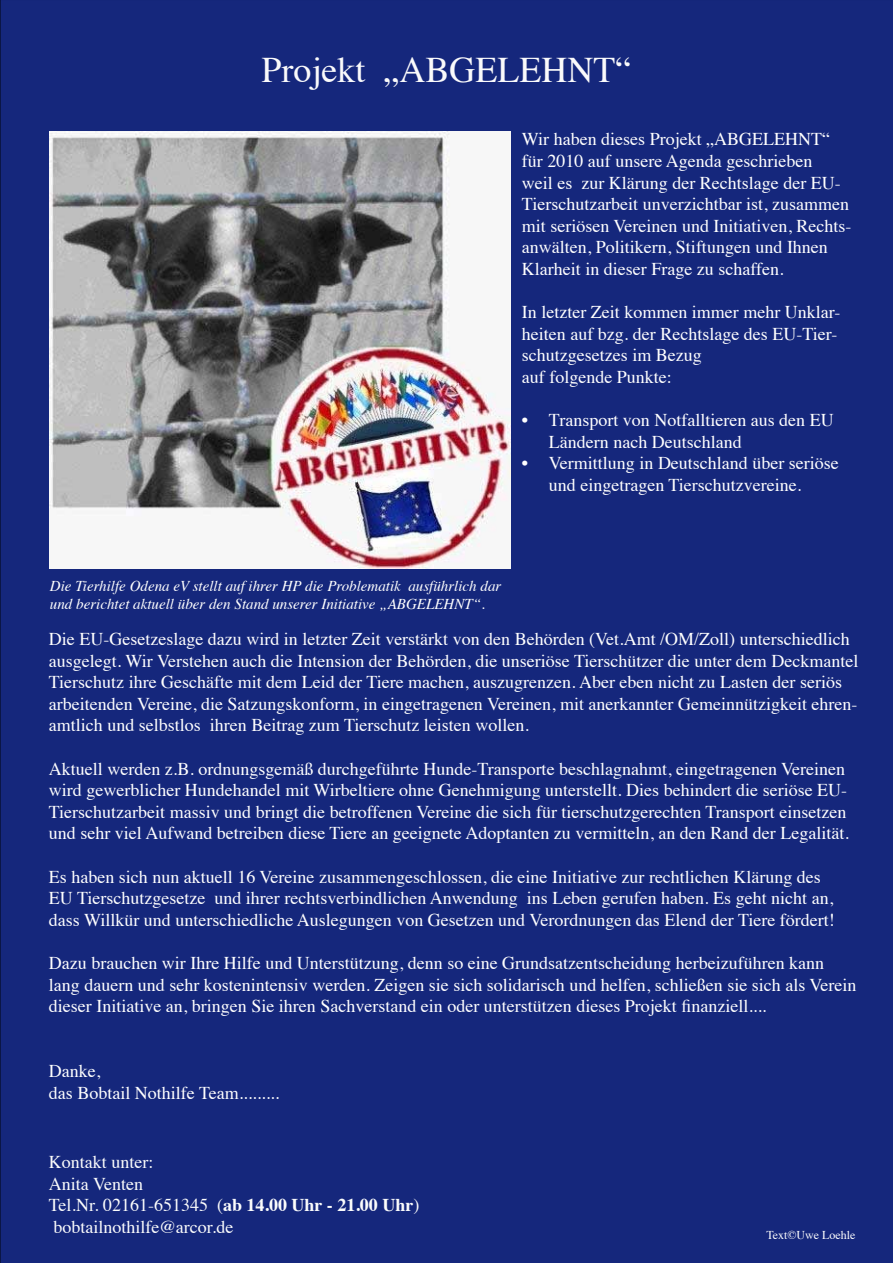
<style>
.page{position:relative;width:893px;height:1263px;background:#15277c}
.page>*{position:absolute;margin:0;border:0;box-sizing:border-box;transform-origin:0 0}
.t1{font:36px "Times";color:#fafafb}
.t2{font:18px/21.6px "Times";color:#fff}
.t3{font:18px/21.6px "Times";color:#fbfcfc}
.t4{font:italic 15px/18px "Times";color:#fff}
.t5{font:12px "Times";color:#fefefe}
.s1{font-weight:700}
</style>
<div class="page">
<div style="left:54px;top:55px;width:785px;height:72px;background:#15277c"></div>
<img style="left:50px;top:132px;width:461px;height:437px">
<div style="left:49px;top:1154px;width:508px;height:90px;background:#15277c"></div>
<div style="left:548px;top:1211px;width:313px;height:33px;background:#15277c"></div>
<h1 class="t1" style="left:261px;top:36px;width:371px">Projekt „ABGELEHNT“</h1>
<p class="t2" style="left:522px;top:127px;width:331px">Wir haben dieses Projekt „ABGELEHNT“ für 2010 auf unsere Agenda geschrieben<br>weil es zur Klärung der Rechtslage der EU-Tierschutzarbeit unverzichtbar ist, zusammen mit seriösen Vereinen und Initiativen, Rechts&shy;anwälten, Politikern, Stiftungen und Ihnen Klarheit in dieser Frage zu schaffen.</p>
<p class="t2" style="left:522px;top:300px;width:320px">In letzter Zeit kommen immer mehr Unklar&shy;heiten auf bzg. der Rechtslage des EU-Tier&shy;schutzgesetzes im Bezug<br>auf folgende Punkte:</p>
<p class="t2" style="left:549px;top:408px;width:286px;text-indent:-27px">• Transport von Notfalltieren aus den EU<br>Ländern nach Deutschland</p>
<p class="t2" style="left:522px;top:451px;width:318px;text-align:center">• Vermittlung in Deutschland über seriöse und eingetragen Tierschutzvereine.</p>
<p class="t4" style="left:50px;top:576px;width:453px">Die Tierhilfe Odena eV stellt auf ihrer HP die Problematik ausführlich dar und berichtet aktuell über den Stand unserer Initiative „ABGELEHNT“.</p>
<p class="t2" style="left:49px;top:627px;width:811px">Die EU-Gesetzeslage dazu wird in letzter Zeit verstärkt von den Behörden (Vet.Amt /OM/Zoll) unterschiedlich ausgelegt. Wir Verstehen auch die Intension der Behörden, die unseriöse Tierschützer die unter dem Deckmantel Tierschutz ihre Geschäfte mit dem Leid der Tiere machen, auszugrenzen. Aber eben nicht zu Lasten der seriös arbeitenden Vereine, die Satzungskonform, in eingetragenen Vereinen, mit anerkannter Gemeinnützigkeit ehren&shy;amtlich und selbstlos ihren Beitrag zum Tierschutz leisten wollen.</p>
<p class="t2" style="left:49px;top:756px;width:801px">Aktuell werden z.B. ordnungsgemäß durchgeführte Hunde-Transporte beschlagnahmt, eingetragenen Vereinen wird gewerblicher Hundehandel mit Wirbeltiere ohne Genehmigung unterstellt. Dies behindert die seriöse EU-Tierschutzarbeit massiv und bringt die betroffenen Vereine die sich für tierschutzgerechten Transport einsetzen und sehr viel Aufwand betreiben diese Tiere an geeignete Adoptanten zu vermitteln, an den Rand der Legalität.</p>
<p class="t2" style="left:49px;top:864px;width:787px">Es haben sich nun aktuell 16 Vereine zusammengeschlossen, die eine Initiative zur rechtlichen Klärung des<br>EU Tierschutzgesetze und ihrer rechtsverbindlichen Anwendung ins Leben gerufen haben. Es geht nicht an, dass Willkür und unterschiedliche Auslegungen von Gesetzen und Verordnungen das Elend der Tiere fördert!</p>
<p class="t2" style="left:49px;top:951px;width:809px">Dazu brauchen wir Ihre Hilfe und Unterstützung, denn so eine Grundsatzentscheidung herbeizuführen kann lang dauern und sehr kostenintensiv werden. Zeigen sie sich solidarisch und helfen, schließen sie sich als Verein dieser Initiative an, bringen Sie ihren Sachverstand ein oder unterstützen dieses Projekt finanziell....</p>
<p class="t2" style="left:49px;top:1059px;width:232px">Danke,<br>das Bobtail Nothilfe Team.........</p>
<p class="t3" style="left:49px;top:1149px;width:372px">Kontakt unter:<br>Anita Venten<br>Tel.Nr. 02161-651345 (<span class="s1">ab 14.00 Uhr - 21.00 Uhr</span>) bobtailnothilfe@arcor.de</p>
<p class="t5" style="left:766px;top:1224px;width:91px">Text©Uwe Loehle</p>
</div>
